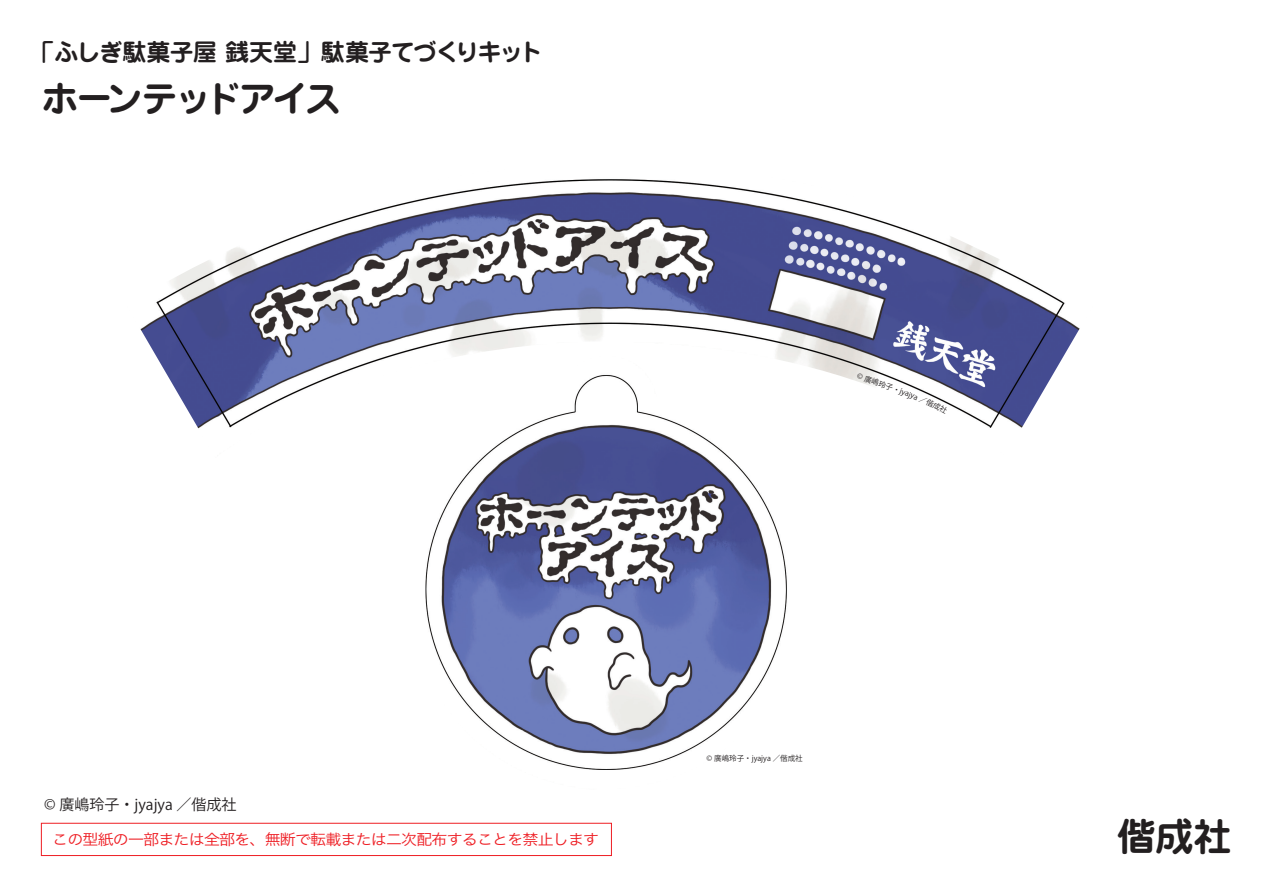
<style>
.page{position:relative;width:1263px;height:893px;background:#fff}
.page>*{position:absolute;margin:0;border:0;box-sizing:border-box;transform-origin:0 0}
.t1{font:700 38.4px "Jun 501";color:#231f20}
.t2{font:700 36px "Jun 501";letter-spacing:-.08em;color:#231f20}
.t3{font:700 23.85px "Jun 501";letter-spacing:-.055em;color:#231f20}
.t4{font:15px "Hira Kaku Pro W3";letter-spacing:-.05em;color:#ee1d23;scale:1.06 1}
.t5{font:15px "Koz Go Pr 6 N";color:#231f20}
.t6{font:7.5px "Koz Go Pr 6 N";color:#231f20}
</style>
<div class="page">
<img style="left:140px;top:179px;width:940px;height:250px">
<img style="left:406px;top:356px;width:399px;height:414px">
<div style="left:41px;top:823px;width:571px;height:33px;border:1px solid #ee1d23"></div>
<svg style="left:857px;top:373px;width:40px;height:18px"></svg>
<svg style="left:909px;top:393px;width:39px;height:21px"></svg>
<h3 class="t3" style="left:31px;top:35px;width:513px">「ふしぎ駄菓子屋 銭天堂」駄菓子てづくりキット</h3>
<h2 class="t2" style="left:42px;top:73px;width:300px">ホーンテッドアイス</h2>
<p class="t6" style="left:901px;top:387px;width:13px;rotate:21deg">jyaj</p>
<p class="t5" style="left:44px;top:796px;width:194px">© 廣嶋玲子・jyajya ／偕成社</p>
<p class="t4" style="left:52px;top:826px;width:517px">この型紙の一部または全部を、無断で転載または二次配布することを禁止します</p>
<p class="t6" style="left:707px;top:754px;width:98px">© 廣嶋玲子・jyajya ／偕成社</p>
<h1 class="t1" style="left:1117px;top:810px;width:117px">偕成社</h1>
</div>
